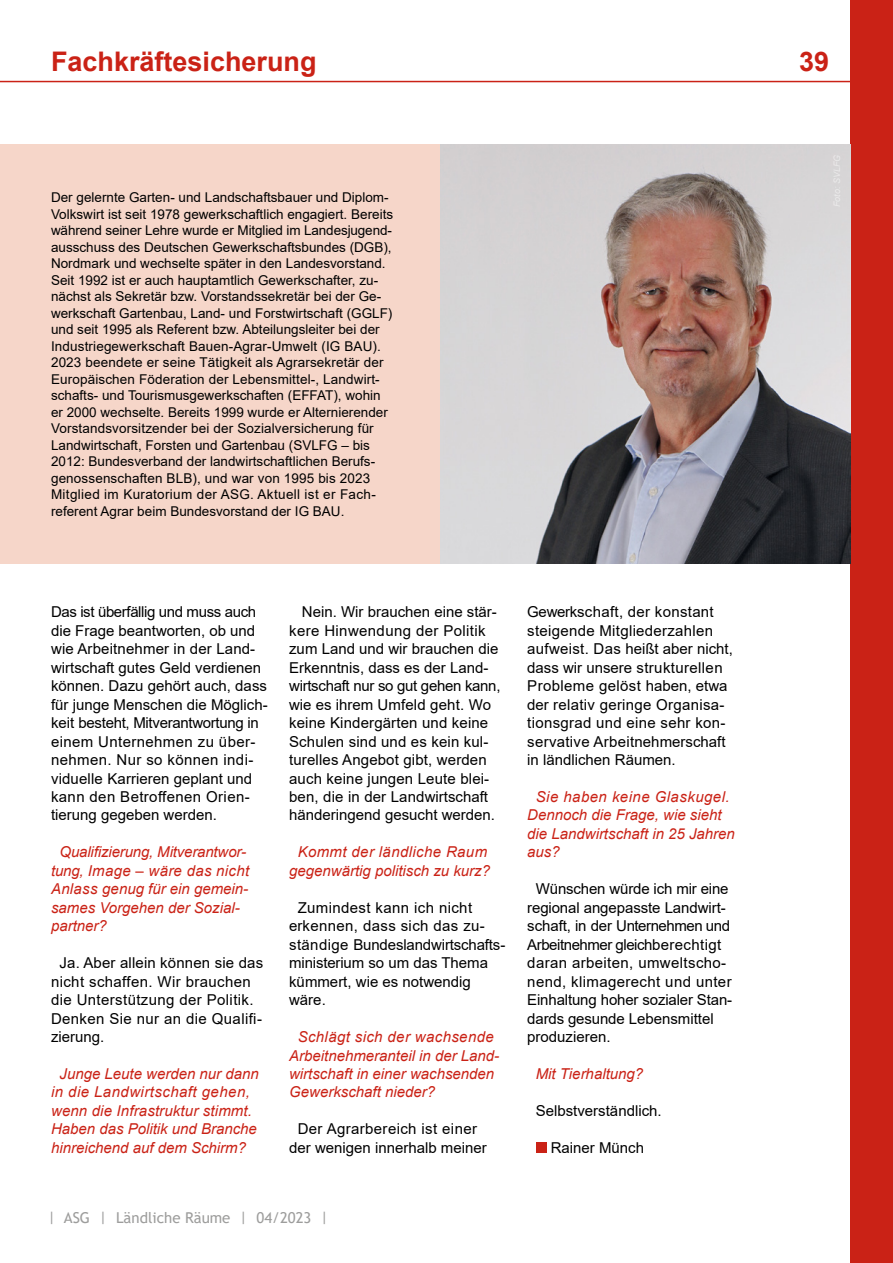
<style>
.page{position:relative;width:893px;height:1263px;background:#fff}
.page>*{position:absolute;margin:0;border:0;box-sizing:border-box;transform-origin:0 0}
.t1{font:700 27px "Arial";color:#ca2216}
.t2{font:15px/18.5px "Arial";color:#000}
.t3{font:italic 15px/18.5px "Arial";color:#ca2216}
.t4{font:15px/18.5px "Arial";letter-spacing:.02em;color:#000}
.t5{font:15px/18.5px "Arial";letter-spacing:.025em;color:#000}
.t6{font:15px "Trebuchet MS";color:#9d9d9c}
.t7{font:13.5px/16.5px "Arial";color:#000}
</style>
<div class="page">
<div style="left:850px;top:0;width:43px;height:1263px;background:#ca2216"></div>
<hr style="left:0;top:81px;width:893px;height:1px;background:#ca2216">
<div style="left:0;top:145px;width:440px;height:419px;background:#f6d6c9"></div>
<div style="left:536px;top:1142px;width:10px;height:11px;background:#ca2216"></div>
<img style="left:440px;top:145px;width:410px;height:419px">
<h1 class="t1" style="left:51px;top:42px;width:267px">Fachkräftesicherung</h1>
<h1 class="t1" style="left:799px;top:42px;width:32px">39</h1>
<p class="t7" style="left:51px;top:189px;width:344px">Der gelernte Garten- und Landschaftsbauer und Diplom-- Volkswirt ist seit 1978 gewerkschaftlich engagiert. Bereits während seiner Lehre wurde er Mitglied im Landesjugend&shy;ausschuss des Deutschen Gewerkschaftsbundes (DGB), Nordmark und wechselte später in den Landesvorstand.<br>Seit 1992 ist er auch hauptamtlich Gewerkschafter, zu&shy;nächst als Sekretär bzw. Vorstandssekretär bei der Ge&shy;werkschaft Gartenbau, Land- und Forstwirtschaft (GGLF) und seit 1995 als Referent bzw. Abteilungsleiter bei der Industriegewerkschaft Bauen-Agrar-Umwelt (IG BAU).<br>2023 beendete er seine Tätigkeit als Agrarsekretär der Europäischen Föderation der Lebensmittel-, Landwirt&shy;schafts- und Tourismusgewerkschaften (EFFAT), wohin er 2000 wechselte. Bereits 1999 wurde er Alternierender Vorstandsvorsitzender bei der Sozialversicherung für Landwirtschaft, Forsten und Gartenbau (SVLFG – bis 2012: Bundesverband der landwirtschaftlichen Berufs&shy;genossenschaften BLB), und war von 1995 bis 2023<br>Mitglied im Kuratorium der ASG. Aktuell ist er Fach&shy;referent Agrar beim Bundesvorstand der IG BAU.</p>
<p class="t2" style="left:51px;top:603px;width:218px">Das ist überfällig und muss auch die Frage beantworten, ob und wie Arbeitnehmer in der Land&shy;wirtschaft gutes Geld verdienen können. Dazu gehört auch, dass für junge Menschen die Möglich&shy;keit besteht, Mitverantwortung in einem Unternehmen zu über&shy;nehmen. Nur so können indi&shy;viduelle Karrieren geplant und kann den Betroffenen Orien&shy;tierung gegeben werden.</p>
<p class="t3" style="left:51px;top:843px;width:200px;text-indent:9px">Qualifizierung, Mitverantwor&shy;tung, Image – wäre das nicht<br>Anlass genug für ein gemein&shy;sames Vorgehen der Sozial&shy;partner?</p>
<p class="t5" style="left:51px;top:953px;width:214px;text-indent:9px">Ja. Aber allein können sie das nicht schaffen. Wir brauchen die Unterstützung der Politik.<br>Denken Sie nur an die Qualifi&shy;zierung.</p>
<p class="t3" style="left:51px;top:1065px;width:209px;text-indent:9px">Junge Leute werden nur dann in die Landwirtschaft gehen, wenn die Infrastruktur stimmt.<br>Haben das Politik und Branche hinreichend auf dem Schirm?</p>
<p class="t2" style="left:289px;top:603px;width:213px;text-indent:13px">Nein. Wir brauchen eine stär&shy;kere Hinwendung der Politik zum Land und wir brauchen die<br>Erkenntnis, dass es der Land&shy;wirtschaft nur so gut gehen kann, wie es ihrem Umfeld geht. Wo keine Kindergärten und keine<br>Schulen sind und es kein kul&shy;turelles Angebot gibt, werden auch keine jungen Leute blei&shy;ben, die in der Landwirtschaft händeringend gesucht werden.</p>
<p class="t3" style="left:289px;top:843px;width:202px;text-align:center">Kommt der ländliche Raum gegenwärtig politisch zu kurz?</p>
<p class="t2" style="left:289px;top:898px;width:218px;text-indent:9px">Zumindest kann ich nicht erkennen, dass sich das zu&shy;ständige Bundeslandwirtschafts&shy;ministerium so um das Thema kümmert, wie es notwendig wäre.</p>
<p class="t3" style="left:289px;top:1028px;width:211px;text-indent:9px">Schlägt sich der wachsende<br>Arbeitnehmeranteil in der Land&shy;wirtschaft in einer wachsenden<br>Gewerkschaft nieder?</p>
<p class="t2" style="left:289px;top:1120px;width:199px;text-align:center">Der Agrarbereich ist einer der wenigen innerhalb meiner</p>
<p class="t6" style="left:48px;top:1208px;width:282px">| ASG | Ländliche Räume | 04/2023 |</p>
<p class="t4" style="left:527px;top:603px;width:207px">Gewerkschaft, der konstant steigende Mitgliederzahlen aufweist. Das heißt aber nicht, dass wir unsere strukturellen<br>Probleme gelöst haben, etwa der relativ geringe Organisa&shy;tionsgrad und eine sehr kon&shy;servative Arbeitnehmerschaft in ländlichen Räumen.</p>
<p class="t3" style="left:527px;top:788px;width:209px;text-indent:9px">Sie haben keine Glaskugel.<br>Dennoch die Frage, wie sieht die Landwirtschaft in 25 Jahren aus?</p>
<p class="t2" style="left:527px;top:880px;width:206px;text-indent:9px">Wünschen würde ich mir eine regional angepasste Landwirt&shy;schaft, in der Unternehmen und<br>Arbeitnehmer gleichberechtigt daran arbeiten, umweltscho&shy;nend, klimagerecht und unter<br>Einhaltung hoher sozialer Stan&shy;dards gesunde Lebensmittel produzieren.</p>
<p class="t3" style="left:536px;top:1065px;width:109px">Mit Tierhaltung?</p>
<p class="t2" style="left:536px;top:1101px;width:127px">Selbstverständlich.</p>
<p class="t2" style="left:551px;top:1138px;width:95px">Rainer Münch</p>
</div>
